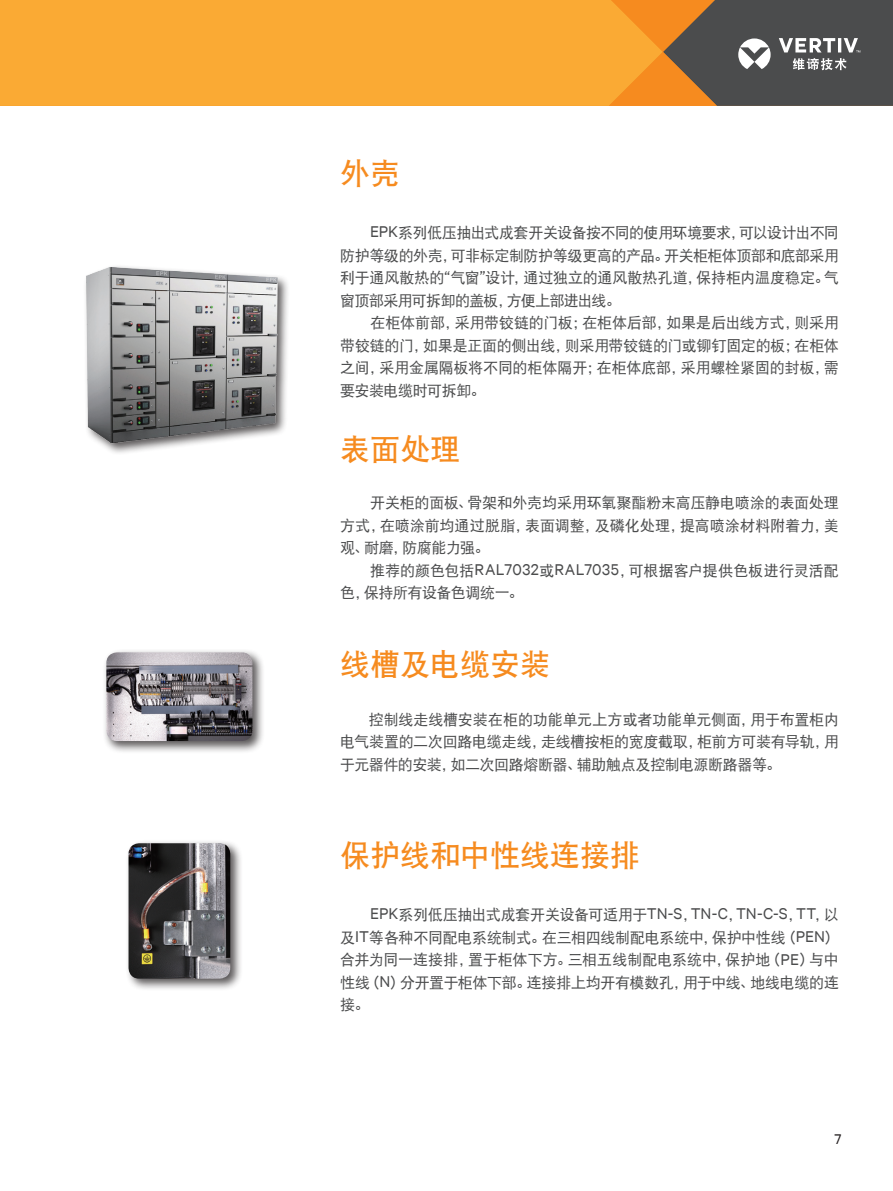
<style>
.page{position:relative;width:893px;height:1191px;background:#fff}
.page>*{position:absolute;margin:0;border:0;box-sizing:border-box;transform-origin:0 0}
.t1{font:30px "DF Hei GB W7";color:#f68b1f}
.t2{font:15px/22.5px "DF Hei GB W5";letter-spacing:-.015em;color:#4b4c4d;text-align:justify}
.t3{font:13.5px "Calibre";color:#231f20}
.s1{font-family:"Calibre"}
</style>
<div class="page">
<div style="left:0;top:0;width:598px;height:106px;background:#faaa34"></div>
<svg style="left:598px;top:0;width:295px;height:106px;background:#886b49"></svg>
<img style="left:85px;top:266px;width:201px;height:187px">
<div style="left:103px;top:648px;width:162px;height:105px;background:#231f20;opacity:.75"></div>
<img style="left:106px;top:652px;width:146px;height:89px">
<div style="left:125px;top:839px;width:118px;height:152px;background:#231f20;opacity:.75"></div>
<img style="left:129px;top:843px;width:101px;height:135px">
<h1 class="t1" style="left:340px;top:157px;width:61px">外壳</h1>
<p class="t2" style="left:340px;top:221px;width:500px;text-indent:30px"><span class="s1">EPK</span>系列低压抽出式成套开关设备按不同的使用环境要求，可以设计出不同防护等级的外壳，可非标定制防护等级更高的产品。开关柜柜体顶部和底部采用利于通风散热的<span class="s1">“</span>气窗<span class="s1">”</span>设计，通过独立的通风散热孔道，保持柜内温度稳定。气窗顶部采用可拆卸的盖板，方便上部进出线。</p>
<p class="t2" style="left:340px;top:311px;width:500px;text-indent:30px">在柜体前部，采用带铰链的门板；在柜体后部，如果是后出线方式，则采用带铰链的门，如果是正面的侧出线，则采用带铰链的门或铆钉固定的板；在柜体之间，采用金属隔板将不同的柜体隔开；在柜体底部，采用螺栓紧固的封板，需要安装电缆时可拆卸。</p>
<h1 class="t1" style="left:340px;top:433px;width:121px">表面处理</h1>
<p class="t2" style="left:340px;top:491px;width:500px;text-indent:30px">开关柜的面板、骨架和外壳均采用环氧聚酯粉末高压静电喷涂的表面处理方式，在喷涂前均通过脱脂，表面调整，及磷化处理，提高喷涂材料附着力，美观、耐磨，防腐能力强。</p>
<p class="t2" style="left:340px;top:559px;width:500px;text-indent:30px">推荐的颜色包括<span class="s1">RAL7032</span>或<span class="s1">RAL7035</span>，可根据客户提供色板进行灵活配色，保持所有设备色调统一。</p>
<h1 class="t1" style="left:340px;top:648px;width:211px">线槽及电缆安装</h1>
<p class="t2" style="left:340px;top:707px;width:500px;text-indent:28px">控制线走线槽安装在柜的功能单元上方或者功能单元侧面，用于布置柜内电气装置的二次回路电缆走线，走线槽按柜的宽度截取，柜前方可装有导轨，用于元器件的安装，如二次回路熔断器、辅助触点及控制电源断路器等。</p>
<h1 class="t1" style="left:340px;top:839px;width:301px">保护线和中性线连接排</h1>
<p class="t2" style="left:340px;top:903px;width:500px;text-indent:30px"><span class="s1">EPK</span>系列低压抽出式成套开关设备可适用于<span class="s1">TN-S</span>，<span class="s1">TN-C</span>，<span class="s1">TN-C-S</span>，<span class="s1">TT</span>，以及<span class="s1">IT</span>等各种不同配电系统制式。在三相四线制配电系统中，保护中性线（<span class="s1">PEN</span>）合并为同一连接排，置于柜体下方。三相五线制配电系统中，保护地（<span class="s1">PE</span>）与中性线（<span class="s1">N</span>）分开置于柜体下部。连接排上均开有模数孔，用于中线、地线电缆的连接。</p>
<p class="t3" style="left:834px;top:1129px;width:8px">7</p>
</div>
